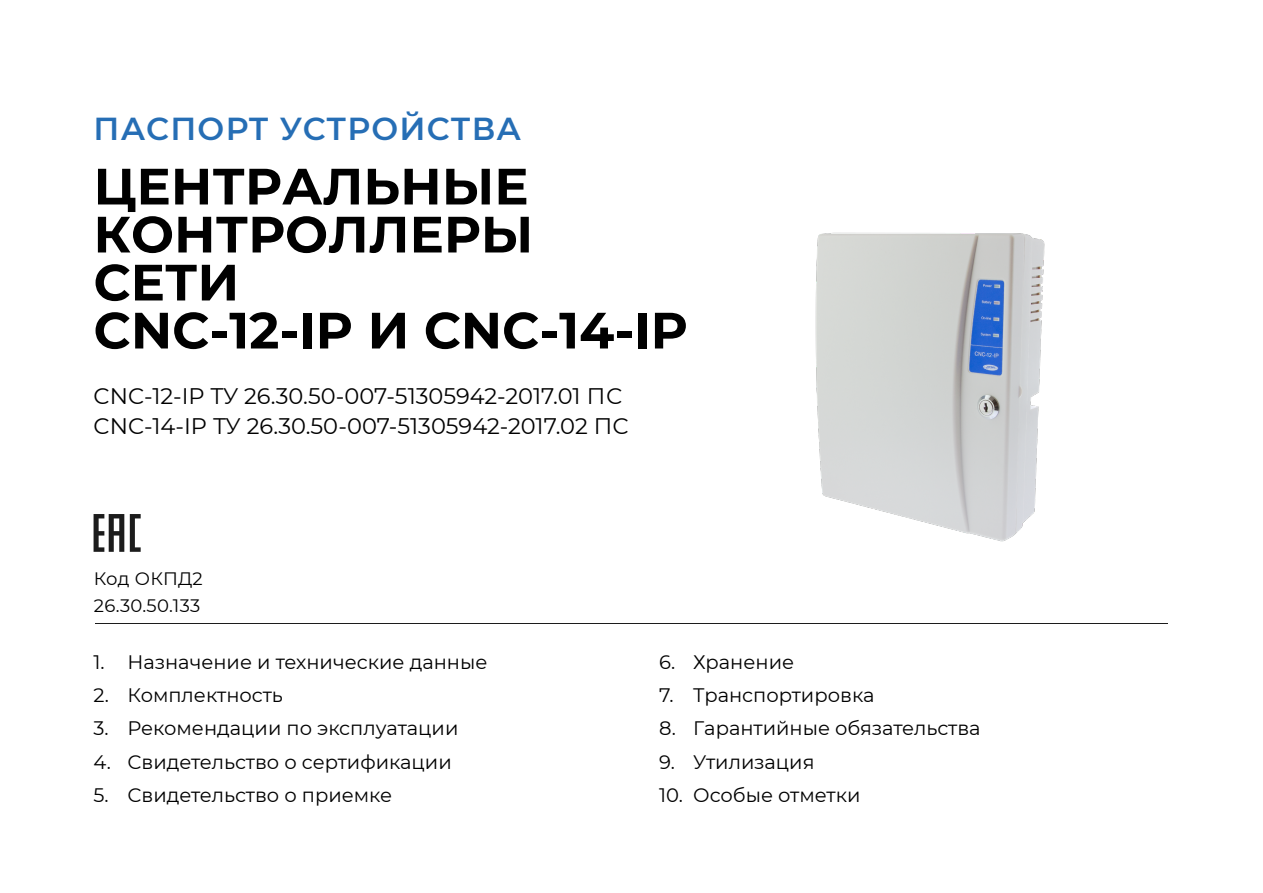
<style>
.page{position:relative;width:1263px;height:893px;background:#fff}
.page>*{position:absolute;margin:0;border:0;box-sizing:border-box;transform-origin:0 0}
.t1{font:700 51px/48px "Montserrat";color:#000}
.t2{font:600 31.8px "Montserrat";letter-spacing:.04em;color:#266eb5}
.t3{font:22.5px "Montserrat";color:#000}
.t4{font:19.5px "Montserrat";color:#000}
.t5{font:18px/27px "Montserrat";letter-spacing:.015em;color:#000}
</style>
<div class="page">
<img style="left:815px;top:232px;width:230px;height:310px">
<hr style="left:95px;top:623px;width:1072px;height:1px;background:#1c1c1c">
<svg style="left:94px;top:514px;width:47px;height:38px"></svg>
<p class="t2" style="left:94px;top:106px;width:429px">ПАСПОРТ УСТРОЙСТВА</p>
<p class="t1" style="left:94px;top:160px;width:596px">ЦЕНТРАЛЬНЫЕ<br>КОНТРОЛЛЕРЫ<br>СЕТИ<br>CNC-12-IP И СNC-14-IP</p>
<p class="t3" style="left:94px;top:381px;width:530px">CNC-12-IP ТУ 26.30.50-007-51305942-2017.01 ПС</p>
<p class="t3" style="left:94px;top:411px;width:536px">CNC-14-IP ТУ 26.30.50-007-51305942-2017.02 ПС</p>
<p class="t5" style="left:94px;top:564px;width:110px">Код ОКПД2<br>26.30.50.133</p>
<p class="t4" style="left:94px;top:649px;width:395px">1. Назначение и технические данные</p>
<p class="t4" style="left:94px;top:682px;width:191px">2. Комплектность</p>
<p class="t4" style="left:94px;top:715px;width:366px">3. Рекомендации по эксплуатации</p>
<p class="t4" style="left:94px;top:748px;width:360px">4. Свидетельство о сертификации</p>
<p class="t4" style="left:94px;top:781px;width:300px">5. Свидетельство о приемке</p>
<p class="t4" style="left:659px;top:649px;width:137px">6. Хранение</p>
<p class="t4" style="left:659px;top:682px;width:217px">7. Транспортировка</p>
<p class="t4" style="left:659px;top:715px;width:323px">8. Гарантийные обязательства</p>
<p class="t4" style="left:659px;top:748px;width:157px">9. Утилизация</p>
<p class="t4" style="left:659px;top:781px;width:203px">10. Особые отметки</p>
</div>
